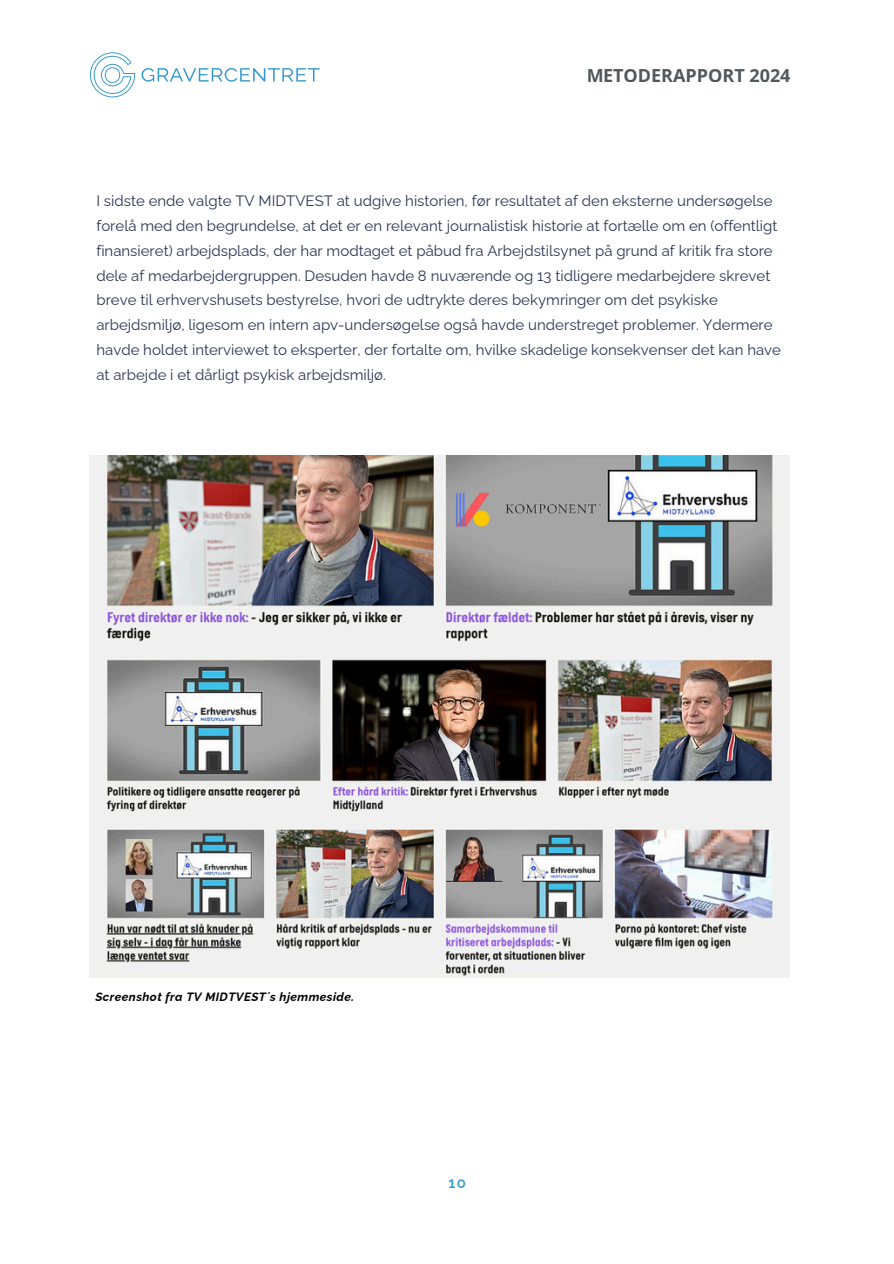
<style>
.page{position:relative;width:894px;height:1264px;background:#fff}
.page>*{position:absolute;margin:0;border:0;box-sizing:border-box;transform-origin:0 0}
.t1{font:700 18px "Open Sans";color:#262f33}
.t2{font:15px/24.8px "Raleway";color:#2a3652}
.t3{font:600 15px "Raleway";color:#39c}
.t4{font:italic 700 12px "Raleway";letter-spacing:.035em;color:#000}
</style>
<div class="page">
<svg style="left:141px;top:68px;width:178px;height:14px"></svg>
<svg style="left:90px;top:52px;width:45px;height:45px"></svg>
<img style="left:89px;top:456px;width:700px;height:521px">
<p class="t1" style="left:586px;top:62px;width:206px">METODERAPPORT 2024</p>
<h1 class="t2" style="left:96px;top:189px;width:686px">I sidste ende valgte TV MIDTVEST at udgive historien, før resultatet af den eksterne undersøgelse forelå med den begrundelse, at det er en relevant journalistisk historie at fortælle om en (offentligt finansieret) arbejdsplads, der har modtaget et påbud fra Arbejdstilsynet på grund af kritik fra store dele af medarbejdergruppen. Desuden havde 8 nuværende og 13 tidligere medarbejdere skrevet breve til erhvervshusets bestyrelse, hvori de udtrykte deres bekymringer om det psykiske arbejdsmiljø, ligesom en intern apv-undersøgelse også havde understreget problemer. Ydermere havde holdet interviewet to eksperter, der fortalte om, hvilke skadelige konsekvenser det kan have at arbejde i et dårligt psykisk arbejdsmiljø.</h1>
<h2 class="t4" style="left:95px;top:989px;width:260px">Screenshot fra TV MIDTVEST´s hjemmeside.</h2>
<p class="t3" style="left:448px;top:1173px;width:19px">10</p>
</div>
